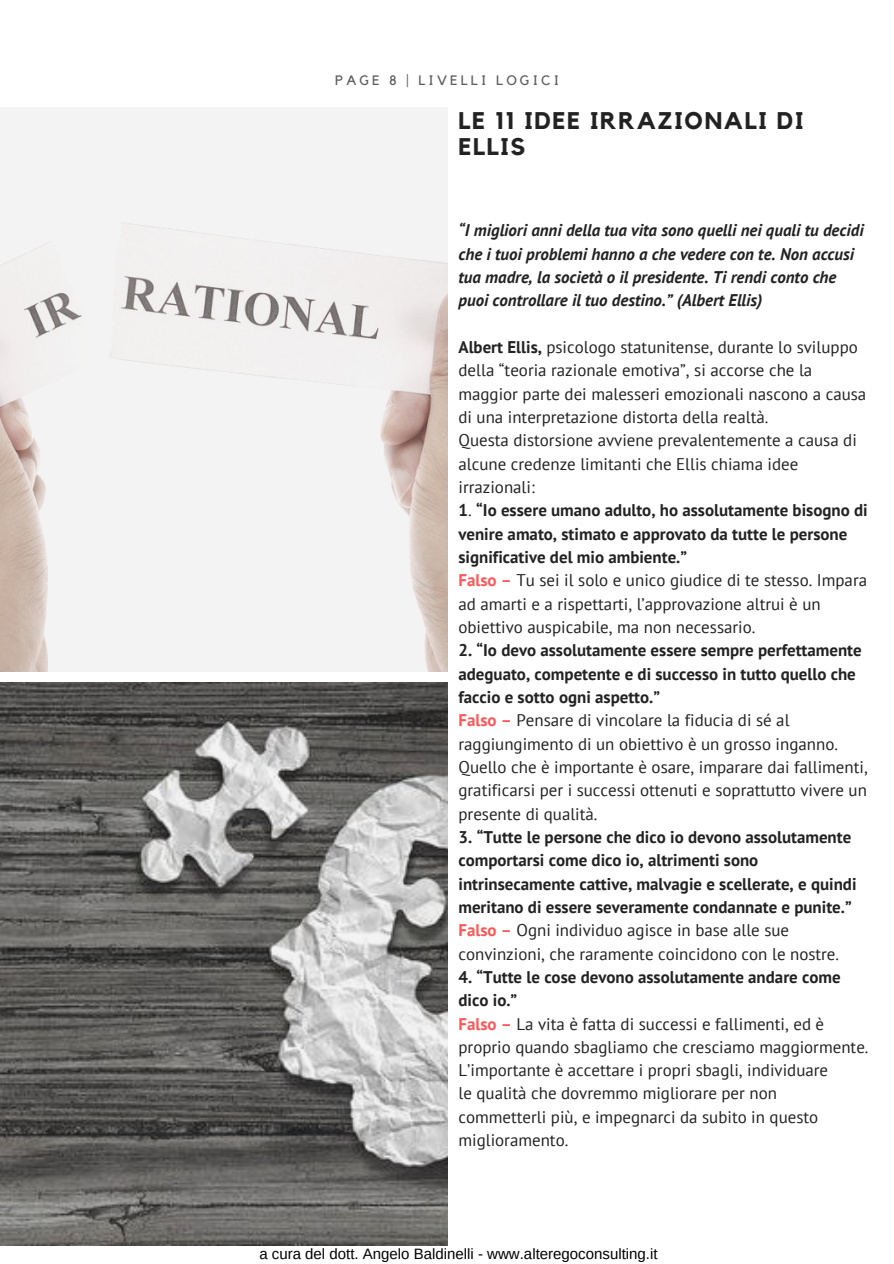
<style>
.page{position:relative;width:894px;height:1264px;background:#fff}
.page>*{position:absolute;margin:0;border:0;box-sizing:border-box;transform-origin:0 0}
.t1{font:700 24px/25.5px "Kollektif";letter-spacing:.07em;color:#222}
.t2{font:16.95px/23.2px "PT Sans";color:#222}
.t3{font:700 16.95px/23.2px "PT Sans";color:#222}
.t4{font:italic 700 16.95px/23.2px "PT Sans";color:#222}
.t5{font:15px "Arimo";color:#000}
.t6{font:13.65px "Kollektif";letter-spacing:.23em;color:#222}
.s1{font-weight:700}
.s2{font-weight:700;color:#ff5757}
.s3{color:#ff5757}
.s4{font-weight:400}
</style>
<div class="page">
<img style="left:0;top:108px;width:447px;height:563px">
<img style="left:0;top:682px;width:447px;height:563px">
<p class="t6" style="left:335px;top:74px;width:225px">PAGE 8 | LIVELLI LOGICI</p>
<h1 class="t1" style="left:458px;top:109px;width:346px">LE 11 IDEE IRRAZIONALI DI<br>ELLIS</h1>
<p class="t4" style="left:458px;top:218px;width:406px">“I migliori anni della tua vita sono quelli nei quali tu decidi che i tuoi problemi hanno a che vedere con te. Non accusi tua madre, la società o il presidente. Ti rendi conto che puoi controllare il tuo destino.” (Albert Ellis)</p>
<p class="t2" style="left:458px;top:335px;width:409px"><span class="s1">Albert Ellis,</span> psicologo statunitense, durante lo sviluppo della “teoria razionale emotiva”, si accorse che la maggior parte dei malesseri emozionali nascono a causa di una interpretazione distorta della realtà.<br>Questa distorsione avviene prevalentemente a causa di alcune credenze limitanti che Ellis chiama idee irrazionali:</p>
<p class="t2" style="left:458px;top:498px;width:410px"><span class="s1">1</span>. <span class="s1">“Io essere umano adulto, ho assolutamente bisogno di venire amato, stimato e approvato da tutte le persone significative del mio ambiente.”<br></span><span class="s2">Falso –</span> Tu sei il solo e unico giudice di te stesso. Impara ad amarti e a rispettarti, l’approvazione altrui è un obiettivo auspicabile, ma non necessario.</p>
<p class="t2" style="left:458px;top:638px;width:411px"><span class="s1">2. “Io devo assolutamente essere sempre perfettamente adeguato, competente e di successo in tutto quello che faccio e sotto ogni aspetto.”<br></span><span class="s2">Falso –</span> Pensare di vincolare la fiducia di sé al raggiungimento di un obiettivo è un grosso inganno.<br>Quello che è importante è osare, imparare dai fallimenti, gratificarsi per i successi ottenuti e soprattutto vivere un presente di qualità.</p>
<p class="t3" style="left:458px;top:825px;width:399px">3. “Tutte le persone che dico io devono assolutamente comportarsi come dico io, altrimenti sono intrinsecamente cattive, malvagie e scellerate, e quindi meritano di essere severamente condannate e punite.” <span class="s3">Falso –</span> <span class="s4">Ogni individuo agisce in base alle sue convinzioni, che raramente coincidono con le nostre.</span></p>
<p class="t2" style="left:458px;top:964px;width:411px"><span class="s1">4. “Tutte le cose devono assolutamente andare come dico io.”<br></span><span class="s2">Falso –</span> La vita è fatta di successi e fallimenti, ed è proprio quando sbagliamo che cresciamo maggiormente.<br>L’importante è accettare i propri sbagli, individuare<br>le qualità che dovremmo migliorare per non commetterli più, e impegnarci da subito in questo miglioramento.</p>
<p class="t5" style="left:259px;top:1244px;width:399px">a cura del dott. Angelo Baldinelli - www.alteregoconsulting.it</p>
</div>
